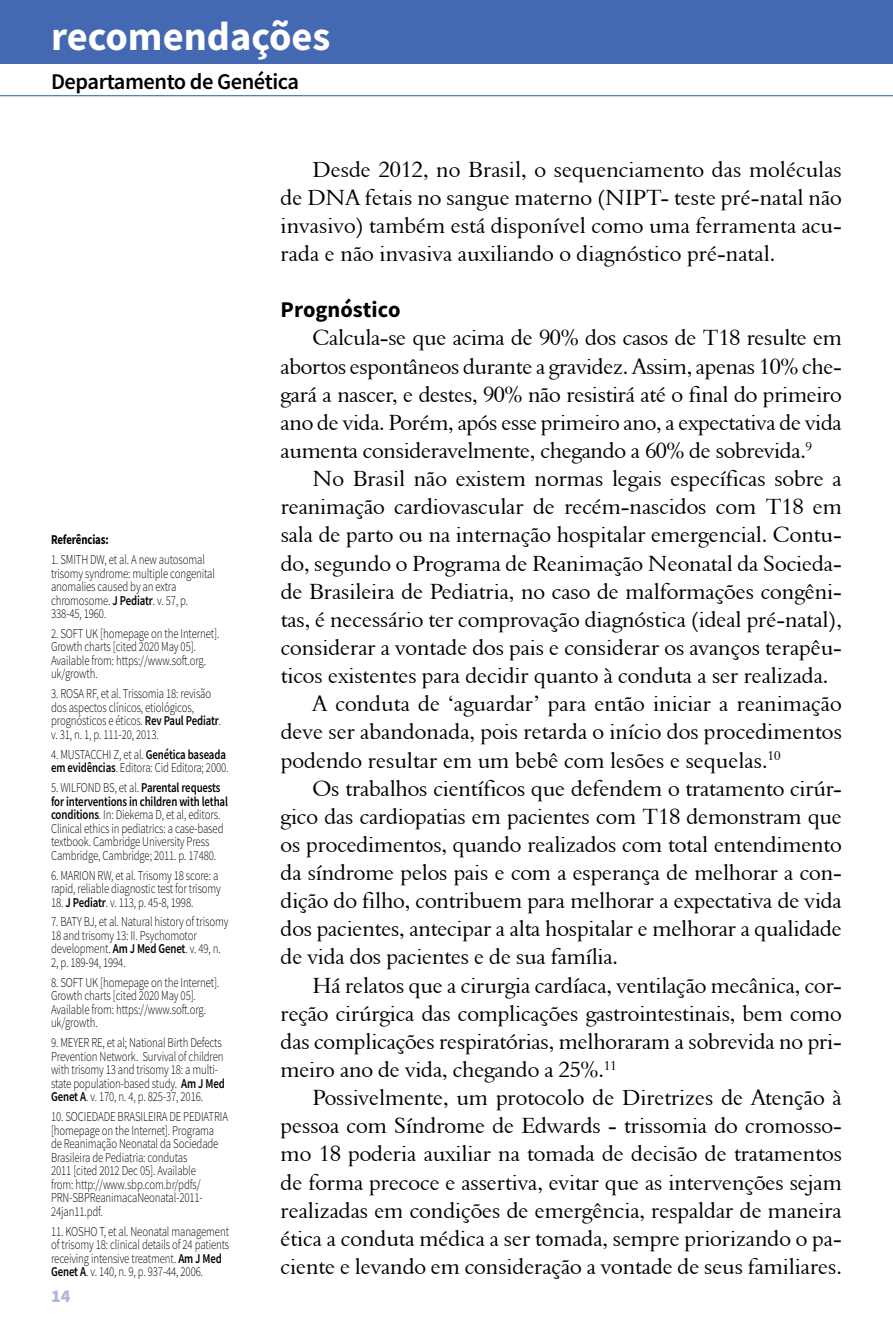
<style>
.page{position:relative;width:893px;height:1340px;background:#fff}
.page>*{position:absolute;margin:0;border:0;box-sizing:border-box;transform-origin:0 0}
.t1{font:700 40.5px "Source Sans Pro";color:#fff}
.t2{font:22.5px/28.1px "Aldine 401 BT Roman A";letter-spacing:-.005em;color:#000;text-align:justify}
.t3{font:600 22.5px "Source Sans Pro";letter-spacing:-.02em;color:#000}
.t4{font:700 22.5px "Source Sans Pro";color:#000}
.t5{font:900 18px "Source Sans Pro";color:#afb7dd}
.t6{font:300 13.5px/13.5px "Source Sans Pro";letter-spacing:-.01em;color:#000;scale:.8 1}
.t7{font:700 13.5px "Source Sans Pro";letter-spacing:-.01em;color:#000;scale:.8 1}
.s1{font-weight:600}
</style>
<div class="page">
<div style="left:0;top:0;width:893px;height:64px;background:#4468b1"></div>
<hr style="left:0;top:95px;width:893px;height:1px;background:#4468b1">
<h1 class="t1" style="left:51px;top:10px;width:281px">recomendações</h1>
<p class="t3" style="left:51px;top:66px;width:250px">Departamento de Genética</p>
<p class="t7" style="left:51px;top:530px;width:74px">Referências:</p>
<p class="t6" style="left:51px;top:553px;width:206px">1. SMITH DW, et al. A new autosomal trisomy syndrome: multiple congenital anomalies caused by an extra chromosome. <span class="s1">J Pediatr</span>. v. 57, p.<br>338-45, 1960.</p>
<p class="t6" style="left:51px;top:626px;width:212px">2. SOFT UK [homepage on the Internet].<br>Growth charts [cited 2020 May 05].<br>Available from: https://www.soft.org. uk/growth.</p>
<p class="t6" style="left:51px;top:687px;width:214px">3. ROSA RF, et al. Trissomia 18: revisão dos aspectos clínicos, etiológicos, prognósticos e éticos. <span class="s1">Rev Paul Pediatr</span>. v. 31, n. 1, p. 111-20, 2013.</p>
<p class="t6" style="left:51px;top:747px;width:223px">4. MUSTACCHI Z, et al. <span class="s1">Genética baseada em evidências</span>. Editora: Cid Editora; 2000.</p>
<p class="t6" style="left:51px;top:781px;width:223px">5. WILFOND BS, et al. <span class="s1">Parental requests for interventions in children with lethal conditions</span>. In: Diekema D, et al, editors.<br>Clinical ethics in pediatrics: a case-based textbook. Cambridge University Press Cambridge, Cambridge; 2011. p. 17480.</p>
<p class="t6" style="left:51px;top:868px;width:214px">6. MARION RW, et al. Trisomy 18 score: a rapid, reliable diagnostic test for trisomy</p>
<p class="t6" style="left:51px;top:895px;width:180px">18. <span class="s1">J Pediatr</span>. v. 113, p. 45-8, 1998.</p>
<p class="t6" style="left:51px;top:915px;width:223px">7. BATY BJ, et al. Natural history of trisomy 18 and trisomy 13: II. Psychomotor development. <span class="s1">Am J Med Genet</span>. v. 49, n.<br>2, p. 189-94, 1994.</p>
<p class="t6" style="left:51px;top:975px;width:212px">8. SOFT UK [homepage on the Internet].<br>Growth charts [cited 2020 May 05].<br>Available from: https://www.soft.org. uk/growth.</p>
<p class="t6" style="left:51px;top:1036px;width:219px">9. MEYER RE, et al; National Birth Defects Prevention Network. Survival of children with trisomy 13 and trisomy 18: a multi&shy;state population-based study. <span class="s1">Am J Med Genet A</span>. v. 170, n. 4, p. 825-37, 2016.</p>
<p class="t6" style="left:51px;top:1109px;width:223px">10. SOCIEDADE BRASILEIRA DE PEDIATRIA [homepage on the Internet]. Programa de Reanimação Neonatal da Sociedade Brasileira de Pediatria: condutas<br>2011 [cited 2012 Dec 05]. Available<br>from: http://www.sbp.com.br/pdfs/ PRN-SBPReanimacaNeonatal-2011- 24jan11.pdf.</p>
<p class="t6" style="left:51px;top:1224px;width:224px">11. KOSHO T, et al. Neonatal management of trisomy 18: clinical details of 24 patients receiving intensive treatment. <span class="s1">Am J Med Genet A</span>. v. 140, n. 9, p. 937-44, 2006.</p>
<p class="t5" style="left:51px;top:1283px;width:21px">14</p>
<p class="t2" style="left:281px;top:155px;width:563px;text-indent:32px">Desde 2012, no Brasil, o sequenciamento das moléculas de DNA fetais no sangue materno (NIPT- teste pré-natal não invasivo) também está disponível como uma ferramenta acu&shy;rada e não invasiva auxiliando o diagnóstico pré-natal.</p>
<p class="t4" style="left:281px;top:294px;width:122px">Prognóstico</p>
<p class="t2" style="left:281px;top:323px;width:563px;text-indent:32px">Calcula-se que acima de 90% dos casos de T18 resulte em abortos espontâneos durante a gravidez. Assim, apenas 10% che&shy;gará a nascer, e destes, 90% não resistirá até o final do primeiro ano de vida. Porém, após esse primeiro ano, a expectativa de vida aumenta consideravelmente, chegando a 60% de sobrevida.<sup>9</sup></p>
<p class="t2" style="left:313px;top:464px;width:531px">No Brasil não existem normas legais específicas sobre a</p>
<p class="t2" style="left:281px;top:492px;width:563px">reanimação cardiovascular de recém-nascidos com T18 em</p>
<p class="t2" style="left:281px;top:520px;width:563px">sala de parto ou na internação hospitalar emergencial. Contu-</p>
<p class="t2" style="left:281px;top:548px;width:563px">do, segundo o Programa de Reanimação Neonatal da Socieda-</p>
<p class="t2" style="left:281px;top:577px;width:563px">de Brasileira de Pediatria, no caso de malformações congêni-</p>
<p class="t2" style="left:281px;top:605px;width:563px">tas, é necessário ter comprovação diagnóstica (ideal pré-natal),</p>
<p class="t2" style="left:281px;top:633px;width:563px">considerar a vontade dos pais e considerar os avanços terapêu-</p>
<p class="t2" style="left:281px;top:661px;width:549px">ticos existentes para decidir quanto à conduta a ser realizada.</p>
<p class="t2" style="left:313px;top:689px;width:531px">A conduta de ‘aguardar’ para então iniciar a reanimação</p>
<p class="t2" style="left:281px;top:717px;width:563px">deve ser abandonada, pois retarda o início dos procedimentos</p>
<p class="t2" style="left:281px;top:745px;width:501px">podendo resultar em um bebê com lesões e sequelas.<sup>10</sup></p>
<p class="t2" style="left:313px;top:773px;width:531px">Os trabalhos científicos que defendem o tratamento cirúr-</p>
<p class="t2" style="left:281px;top:802px;width:563px">gico das cardiopatias em pacientes com T18 demonstram que</p>
<p class="t2" style="left:281px;top:830px;width:563px">os procedimentos, quando realizados com total entendimento</p>
<p class="t2" style="left:281px;top:858px;width:563px">da síndrome pelos pais e com a esperança de melhorar a con-</p>
<p class="t2" style="left:281px;top:886px;width:563px">dição do filho, contribuem para melhorar a expectativa de vida</p>
<p class="t2" style="left:281px;top:914px;width:563px">dos pacientes, antecipar a alta hospitalar e melhorar a qualidade</p>
<p class="t2" style="left:281px;top:942px;width:339px">de vida dos pacientes e de sua família.</p>
<p class="t2" style="left:312px;top:970px;width:531px">Há relatos que a cirurgia cardíaca, ventilação mecânica, cor-</p>
<p class="t2" style="left:281px;top:998px;width:563px">reção cirúrgica das complicações gastrointestinais, bem como</p>
<p class="t2" style="left:281px;top:1027px;width:563px">das complicações respiratórias, melhoraram a sobrevida no pri-</p>
<p class="t2" style="left:281px;top:1055px;width:337px">meiro ano de vida, chegando a 25%.<sup>11</sup></p>
<p class="t2" style="left:313px;top:1083px;width:531px">Possivelmente, um protocolo de Diretrizes de Atenção à</p>
<p class="t2" style="left:281px;top:1111px;width:563px">pessoa com Síndrome de Edwards - trissomia do cromosso-</p>
<p class="t2" style="left:281px;top:1139px;width:563px">mo 18 poderia auxiliar na tomada de decisão de tratamentos</p>
<p class="t2" style="left:281px;top:1167px;width:563px">de forma precoce e assertiva, evitar que as intervenções sejam</p>
<p class="t2" style="left:281px;top:1195px;width:563px">realizadas em condições de emergência, respaldar de maneira</p>
<p class="t2" style="left:281px;top:1223px;width:563px">ética a conduta médica a ser tomada, sempre priorizando o pa-</p>
<p class="t2" style="left:281px;top:1252px;width:563px">ciente e levando em consideração a vontade de seus familiares.</p>
</div>
